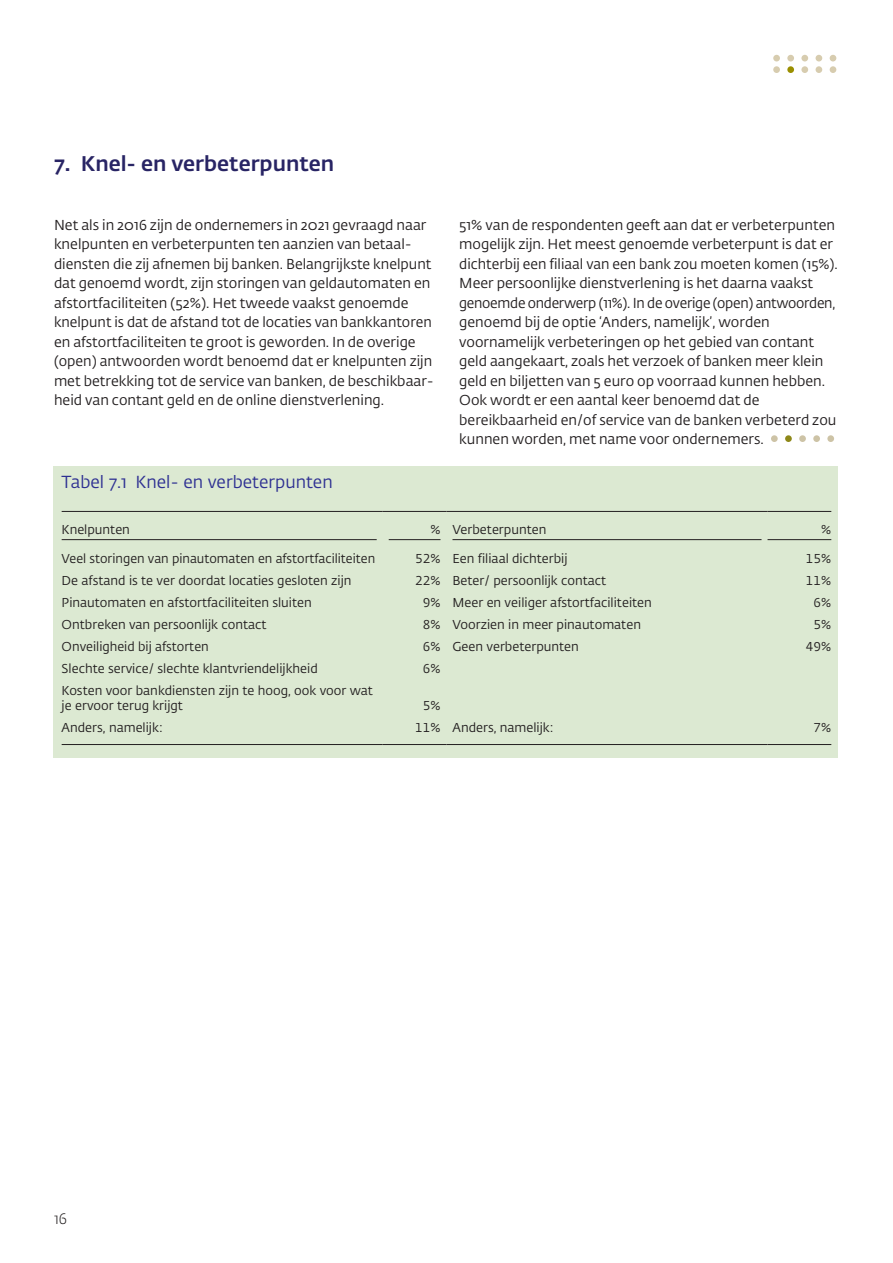
<style>
.page{position:relative;width:893px;height:1263px;background:#fff}
.page>*{position:absolute;margin:0;border:0;box-sizing:border-box;transform-origin:0 0}
.kop{font:500 21px "DNB Fedra";color:#282464}
.Tabel_Titel{font:17.25px "DNB Fedra";color:#2e3092}
.t1{font:300 15px "DNB Fedra";color:#231f20}
.Body{font:14.25px/19.5px "DNB Fedra";color:#231f20}
.Tabel_Brood_TEKST{font:12.75px/15.3px "DNB Fedra";color:#231f20}
.Tabel_Brood_GETAL{font:12.75px "DNB Fedra";color:#231f20}
.Tabel_Kop_RECHTS{font:12.75px "DNB Fedra";color:#231f20}
</style>
<div class="page">
<svg style="left:773px;top:54px;width:64px;height:19px"></svg>
<div style="left:771px;top:435px;width:7px;height:7px;background:#cdc3a6;border-radius:50%"></div>
<div style="left:785px;top:435px;width:7px;height:7px;background:#8e8819;border-radius:50%"></div>
<div style="left:799px;top:435px;width:7px;height:7px;background:#cdc3a6;border-radius:50%"></div>
<div style="left:813px;top:435px;width:7px;height:7px;background:#cdc3a6;border-radius:50%"></div>
<div style="left:827px;top:435px;width:7px;height:7px;background:#cdc3a6;border-radius:50%"></div>
<div style="left:53px;top:466px;width:785px;height:292px;background:#dce9d2"></div>
<hr style="left:62px;top:744px;width:321px;height:1px;background:#231f20">
<hr style="left:383px;top:744px;width:63px;height:1px;background:#231f20">
<hr style="left:446px;top:744px;width:321px;height:1px;background:#231f20">
<hr style="left:767px;top:744px;width:64px;height:1px;background:#231f20">
<hr style="left:62px;top:511px;width:321px;height:1px;background:#231f20">
<hr style="left:383px;top:511px;width:63px;height:1px;background:#231f20">
<hr style="left:446px;top:511px;width:321px;height:1px;background:#231f20">
<hr style="left:767px;top:511px;width:64px;height:1px;background:#231f20">
<hr style="left:62px;top:539px;width:315px;height:1px;background:#231f20">
<hr style="left:389px;top:539px;width:51px;height:1px;background:#231f20">
<hr style="left:452px;top:539px;width:309px;height:1px;background:#231f20">
<hr style="left:767px;top:539px;width:64px;height:1px;background:#231f20">
<p class="kop" style="left:54px;top:151px;width:282px">7. Knel- en verbeterpunten</p>
<p class="Body" style="left:54px;top:215px;width:380px">Net als in 2016 zijn de ondernemers in 2021 gevraagd naar knelpunten en verbeterpunten ten aanzien van betaal&shy;diensten die zij afnemen bij banken. Belangrijkste knelpunt dat genoemd wordt, zijn storingen van geldautomaten en afstortfaciliteiten (52%). Het tweede vaakst genoemde knelpunt is dat de afstand tot de locaties van bankkantoren en afstortfaciliteiten te groot is geworden. In de overige (open) antwoorden wordt benoemd dat er knelpunten zijn met betrekking tot de service van banken, de beschikbaar&shy;heid van contant geld en de online dienstverlening.</p>
<p class="Body" style="left:459px;top:215px;width:380px">51% van de respondenten geeft aan dat er verbeterpunten mogelijk zijn. Het meest genoemde verbeterpunt is dat er dichterbij een filiaal van een bank zou moeten komen (15%).<br>Meer persoonlijke dienstverlening is het daarna vaakst genoemde onderwerp (11%). In de overige (open) antwoorden, genoemd bij de optie ‘Anders, namelijk’, worden voornamelijk verbeteringen op het gebied van contant geld aangekaart, zoals het verzoek of banken meer klein geld en biljetten van 5 euro op voorraad kunnen hebben.<br>Ook wordt er een aantal keer benoemd dat de bereikbaarheid en/of service van de banken verbeterd zou kunnen worden, met name voor ondernemers.</p>
<p class="Tabel_Titel" style="left:62px;top:472px;width:273px">Tabel 7.1 Knel- en verbeterpunten</p>
<p class="Tabel_Kop_RECHTS" style="left:62px;top:522px;width:70px">Knelpunten</p>
<p class="Tabel_Kop_RECHTS" style="left:430px;top:522px;width:12px">%</p>
<p class="Tabel_Kop_RECHTS" style="left:452px;top:522px;width:95px">Verbeterpunten</p>
<p class="Tabel_Kop_RECHTS" style="left:821px;top:522px;width:12px">%</p>
<p class="Tabel_Brood_TEKST" style="left:62px;top:551px;width:315px">Veel storingen van pinautomaten en afstortfaciliteiten</p>
<p class="Tabel_Brood_GETAL" style="left:415px;top:551px;width:27px">52%</p>
<p class="Tabel_Brood_GETAL" style="left:452px;top:551px;width:117px">Een filiaal dichterbij</p>
<p class="Tabel_Brood_GETAL" style="left:806px;top:551px;width:27px">15%</p>
<p class="Tabel_Brood_TEKST" style="left:62px;top:573px;width:291px">De afstand is te ver doordat locaties gesloten zijn</p>
<p class="Tabel_Brood_GETAL" style="left:415px;top:573px;width:27px">22%</p>
<p class="Tabel_Brood_GETAL" style="left:452px;top:573px;width:155px">Beter/ persoonlijk contact</p>
<p class="Tabel_Brood_GETAL" style="left:806px;top:573px;width:27px">11%</p>
<p class="Tabel_Brood_TEKST" style="left:62px;top:595px;width:252px">Pinautomaten en afstortfaciliteiten sluiten</p>
<p class="Tabel_Brood_GETAL" style="left:423px;top:595px;width:19px">9%</p>
<p class="Tabel_Brood_GETAL" style="left:452px;top:595px;width:201px">Meer en veiliger afstortfaciliteiten</p>
<p class="Tabel_Brood_GETAL" style="left:814px;top:595px;width:19px">6%</p>
<p class="Tabel_Brood_TEKST" style="left:62px;top:617px;width:206px">Ontbreken van persoonlijk contact</p>
<p class="Tabel_Brood_GETAL" style="left:423px;top:616px;width:19px">8%</p>
<p class="Tabel_Brood_GETAL" style="left:452px;top:616px;width:190px">Voorzien in meer pinautomaten</p>
<p class="Tabel_Brood_GETAL" style="left:814px;top:616px;width:19px">5%</p>
<p class="Tabel_Brood_TEKST" style="left:62px;top:639px;width:149px">Onveiligheid bij afstorten</p>
<p class="Tabel_Brood_GETAL" style="left:423px;top:638px;width:19px">6%</p>
<p class="Tabel_Brood_GETAL" style="left:452px;top:638px;width:128px">Geen verbeterpunten</p>
<p class="Tabel_Brood_GETAL" style="left:806px;top:638px;width:27px">49%</p>
<p class="Tabel_Brood_TEKST" style="left:62px;top:661px;width:258px">Slechte service/ slechte klantvriendelijkheid</p>
<p class="Tabel_Brood_GETAL" style="left:423px;top:660px;width:19px">6%</p>
<p class="Tabel_Brood_TEKST" style="left:62px;top:683px;width:313px">Kosten voor bankdiensten zijn te hoog, ook voor wat je ervoor terug krijgt</p>
<p class="Tabel_Brood_GETAL" style="left:423px;top:698px;width:19px">5%</p>
<p class="Tabel_Brood_TEKST" style="left:62px;top:720px;width:103px">Anders, namelijk:</p>
<p class="Tabel_Brood_GETAL" style="left:415px;top:720px;width:27px">11%</p>
<p class="Tabel_Brood_GETAL" style="left:452px;top:720px;width:103px">Anders, namelijk:</p>
<p class="Tabel_Brood_GETAL" style="left:814px;top:720px;width:19px">7%</p>
<p class="t1" style="left:54px;top:1210px;width:15px">16</p>
</div>
